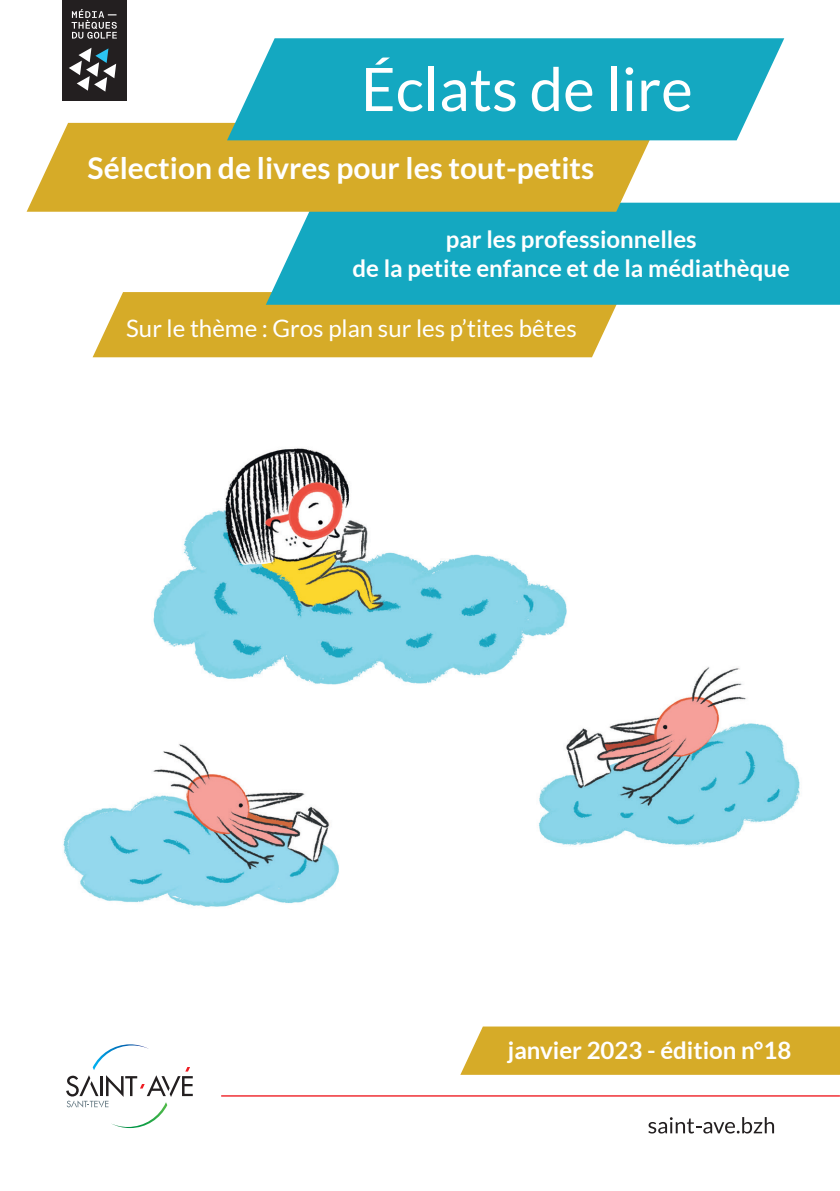
<style>
.page{position:relative;width:840px;height:1191px;background:#fff}
.page>*{position:absolute;margin:0;border:0;box-sizing:border-box;transform-origin:0 0}
.t1{font:60px "Lato";color:#fff}
.t2{font:700 30px "Lato";color:#fff}
.t3{font:700 24px/28.8px "Lato";color:#fff;text-align:center}
.t4{font:24px "Lato";color:#fff}
</style>
<div class="page">
<img style="left:63px;top:448px;width:737px;height:459px">
<hr style="left:221px;top:1095px;width:618px;height:1px;background:#ee1d23">
<svg style="left:648px;top:1117px;width:125px;height:16px"></svg>
<svg style="left:66px;top:1044px;width:127px;height:84px"></svg>
<div style="left:93px;top:292px;width:524px;height:65px;background:#d6ab28"></div>
<div style="left:266px;top:203px;width:573px;height:102px;background:#14a8c1"></div>
<svg style="left:27px;top:123px;width:630px;height:89px;background:#d6b038"></svg>
<svg style="left:227px;top:38px;width:556px;height:102px;background:#28afc6"></svg>
<div style="left:460px;top:1026px;width:379px;height:48px;background:#d6ab28"></div>
<div style="left:62px;top:0;width:64px;height:100px;background:#231f20"></div>
<svg style="left:69px;top:48px;width:47px;height:44px"></svg>
<svg style="left:72px;top:9px;width:45px;height:30px"></svg>
<div style="left:670px;top:864px;width:133px;height:114px;background:#fff"></div>
<h1 class="t1" style="left:360px;top:56px;width:333px">Éclats de lire</h1>
<p class="t2" style="left:88px;top:151px;width:508px">Sélection de livres pour les tout-petits</p>
<p class="t3" style="left:352px;top:224px;width:438px">par les professionnelles<br>de la petite enfance et de la médiathèque</p>
<p class="t4" style="left:126px;top:315px;width:452px">Sur le thème : Gros plan sur les p’tites bêtes</p>
<p class="t3" style="left:507px;top:1035px;width:285px">janvier 2023 - édition n°18</p>
</div>
